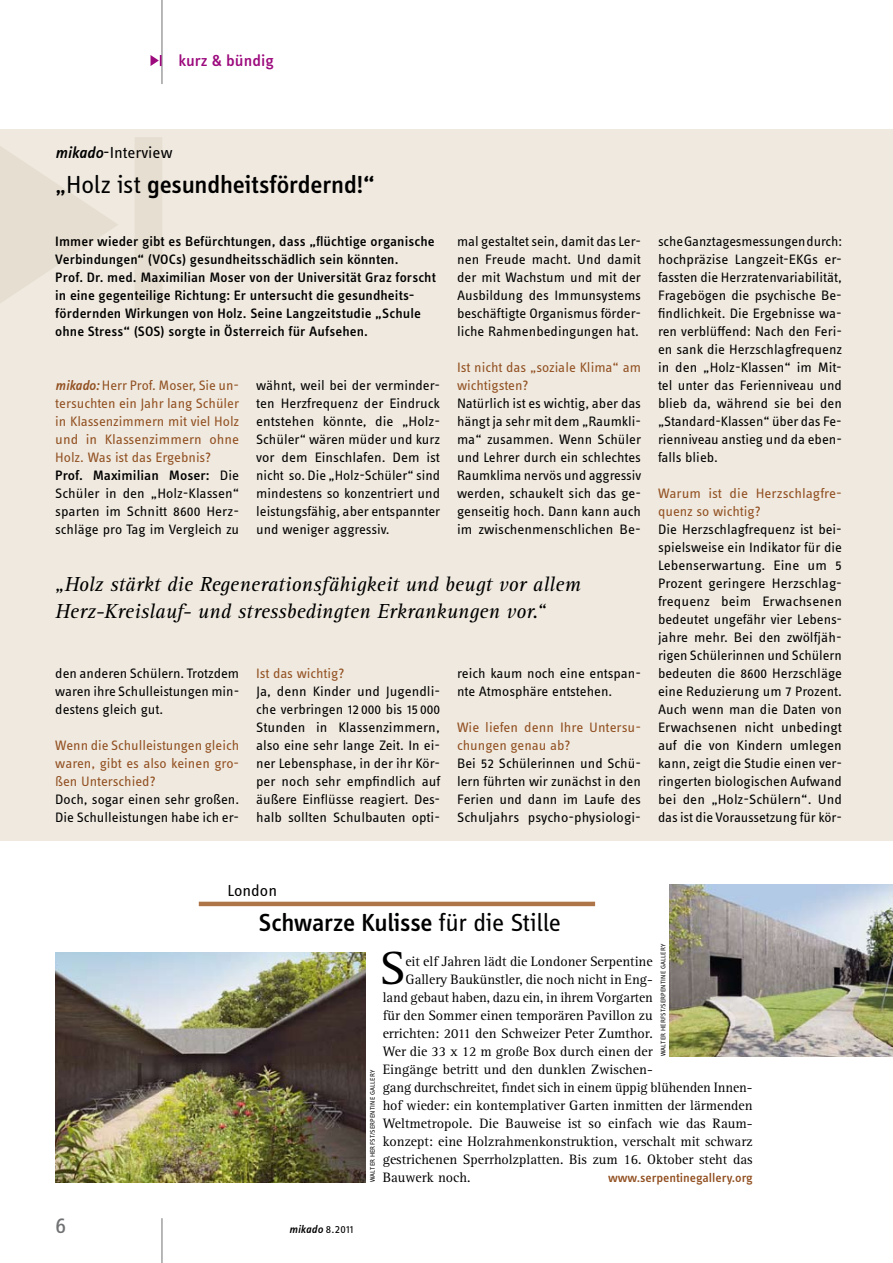
<style>
.page{position:relative;width:893px;height:1263px;background:#fff}
.page>*{position:absolute;margin:0;border:0;box-sizing:border-box;transform-origin:0 0}
.t1{font:48.15px "Rotis Serif Pro";color:#000}
.t2{font:500 25.5px "Info OT Disp";letter-spacing:-.005em;color:#000;scale:1.05 1}
.t3{font:24px "Info OT Text";color:#707173;scale:1.05 1}
.t4{font:italic 21px/27px "Rotis Serif Pro";color:#000}
.t5{font:16.5px "Info OT Text";color:#000;scale:1.05 1}
.t6{font:500 16.5px "Info OT Text";color:#9c0a7d;scale:1.05 1}
.t7{font:14.1px/18px "Info OT Text";color:#000;text-align:justify;scale:1.05 1}
.t8{font:14.1px "Rotis Serif Pro";color:#000}
.t9{font:14.1px/18px "Info OT Text";color:#000;text-align:justify}
.t10{font:500 14.1px/18px "Info OT Text";letter-spacing:.005em;color:#000;scale:1.05 1}
.t11{font:14.1px/18px "Info OT Text";color:#925021;scale:1.04 1}
.t12{font:14.1px/18px "Info OT Text";color:#000;text-align:justify;scale:1.07 1}
.t13{font:14.1px/18px "Info OT Text";color:#000;text-align:justify;scale:1.04 1}
.t14{font:14.1px/18px "Info OT Text";color:#925021;scale:1.05 1}
.t15{font:14.1px/18px "Info OT Text";color:#925021;scale:1.07 1}
.t16{font:500 12.9px "Info OT Text";color:#925021;scale:1.05 1}
.t17{font:italic 500 11.4px "Info OT Text";letter-spacing:.01em;color:#000;scale:1.05 1}
.t18{font:6.75px "Info OT Text";letter-spacing:.02em;color:#000;scale:1.05 1}
.s1{font-weight:500;font-style:italic}
.s2{font-weight:400}
.s3{font-weight:500;color:#000}
.s4{color:#000}
.s5{font-weight:400;font-style:normal}
</style>
<div class="page">
<hr style="left:162px;top:1218px;width:1px;height:45px;background:#707173">
<hr style="left:162px;top:0;width:1px;height:84px;background:#707173">
<svg style="left:151px;top:55px;width:11px;height:11px"></svg>
<div style="left:0;top:129px;width:893px;height:711px;background:#efe9df"></div>
<svg style="left:0;top:137px;width:162px;height:175px"></svg>
<hr style="left:199px;top:902px;width:396px;height:4px;background:#ae7549">
<img style="left:55px;top:952px;width:311px;height:230px">
<img style="left:670px;top:884px;width:223px;height:172px">
<p class="t6" style="left:179px;top:50px;width:92px">kurz &amp; bündig</p>
<p class="t5" style="left:55px;top:142px;width:113px"><span class="s1">mikado</span>-Interview</p>
<h2 class="t2" style="left:55px;top:169px;width:306px"><span class="s2">„Holz ist</span> gesundheitsfördernd!“</h2>
<p class="t10" style="left:55px;top:232px;width:364px">Immer wieder gibt es Befürchtungen, dass „flüchtige organische Verbindungen“ (VOCs) gesundheitsschädlich sein könnten.<br>Prof. Dr. med. Maximilian Moser von der Universität Graz forscht in eine gegenteilige Richtung: Er untersucht die gesundheits&shy;fördernden Wirkungen von Holz. Seine Langzeitstudie „Schule ohne Stress“ (SOS) sorgte in Österreich für Aufsehen.</p>
<p class="t11" style="left:55px;top:376px;width:178px"><span class="s1">mikado:</span> Herr Prof. Moser, Sie un&shy;tersuchten ein Jahr lang Schüler in Klassenzimmern mit viel Holz und in Klassenzimmern ohne<br>Holz. Was ist das Ergebnis?<br><span class="s3">Prof. Maximilian Moser:</span> <span class="s4">Die<br>Schüler in den „Holz-Klassen“ sparten im Schnitt 8600 Herz&shy;schläge pro Tag im Vergleich zu</span></p>
<p class="t7" style="left:256px;top:376px;width:177px">wähnt, weil bei der verminder&shy;ten Herzfrequenz der Eindruck entstehen könnte, die „Holz-Schüler“ wären müder und kurz vor dem Einschlafen. Dem ist nicht so. Die „Holz-Schüler“ sind mindestens so konzentriert und leistungsfähig, aber entspannter und weniger aggressiv.</p>
<p class="t13" style="left:457px;top:232px;width:178px">mal gestaltet sein, damit das Ler&shy;nen Freude macht. Und damit der mit Wachstum und mit der Ausbildung des Immunsystems beschäftigte Organismus förder&shy;liche Rahmenbedingungen hat.</p>
<p class="t14" style="left:457px;top:358px;width:177px">Ist nicht das „soziale Klima“ am wichtigsten?</p>
<p class="t7" style="left:457px;top:394px;width:177px">Natürlich ist es wichtig, aber das hängt ja sehr mit dem „Raumkli&shy;ma“ zusammen. Wenn Schüler und Lehrer durch ein schlechtes Raumklima nervös und aggressiv werden, schaukelt sich das ge&shy;genseitig hoch. Dann kann auch im zwischenmenschlichen Be-</p>
<h3 class="t4" style="left:55px;top:571px;width:527px">„Holz stärkt die Regenerationsfähigkeit und beugt vor allem<br>Herz-Kreislauf- und stressbedingten Erkrankungen vor.“</h3>
<p class="t7" style="left:55px;top:664px;width:177px">den anderen Schülern. Trotzdem waren ihre Schulleistungen min&shy;destens gleich gut.</p>
<p class="t14" style="left:55px;top:736px;width:177px;text-align:justify">Wenn die Schulleistungen gleich waren, gibt es also keinen gro&shy;ßen Unterschied?</p>
<p class="t7" style="left:55px;top:790px;width:177px">Doch, sogar einen sehr großen.<br>Die Schulleistungen habe ich er-</p>
<p class="t14" style="left:256px;top:664px;width:86px">Ist das wichtig?</p>
<p class="t12" style="left:256px;top:682px;width:174px">Ja, denn Kinder und Jugendli&shy;che verbringen 12 000 bis 15 000<br>Stunden in Klassenzimmern, also eine sehr lange Zeit. In ei&shy;ner Lebensphase, in der ihr Kör&shy;per noch sehr empfindlich auf äußere Einflüsse reagiert. Des&shy;halb sollten Schulbauten opti-</p>
<p class="t7" style="left:457px;top:664px;width:177px">reich kaum noch eine entspan&shy;nte Atmosphäre entstehen.</p>
<p class="t15" style="left:457px;top:718px;width:173px">Wie liefen denn Ihre Untersu&shy;chungen genau ab?</p>
<p class="t7" style="left:457px;top:754px;width:177px">Bei 52 Schülerinnen und Schü&shy;lern führten wir zunächst in den Ferien und dann im Laufe des Schuljahrs psycho-physiologi-</p>
<p class="t9" style="left:658px;top:232px;width:186px">sche Ganztagesmessungen durch: hochpräzise Langzeit-EKGs er&shy;fassten die Herzratenvariabilität, Fragebögen die psychische Be&shy;findlichkeit. Die Ergebnisse wa&shy;ren verblüffend: Nach den Feri&shy;en sank die Herzschlagfrequenz in den „Holz-Klassen“ im Mit&shy;tel unter das Ferienniveau und blieb da, während sie bei den „Standard-Klassen“ über das Fe&shy;rienniveau anstieg und da eben&shy;falls blieb.</p>
<p class="t15" style="left:658px;top:484px;width:173px">Warum ist die Herzschlagfre&shy;quenz so wichtig?</p>
<p class="t7" style="left:658px;top:520px;width:177px">Die Herzschlagfrequenz ist bei&shy;spielsweise ein Indikator für die Lebenserwartung. Eine um 5<br>Prozent geringere Herzschlag&shy;frequenz beim Erwachsenen bedeutet ungefähr vier Lebens&shy;jahre mehr. Bei den zwölfjäh&shy;rigen Schülerinnen und Schülern bedeuten die 8600 Herzschläge eine Reduzierung um 7 Prozent.<br>Auch wenn man die Daten von Erwachsenen nicht unbedingt auf die von Kindern umlegen kann, zeigt die Studie einen ver&shy;ringerten biologischen Aufwand bei den „Holz-Schülern“. Und das ist die Voraussetzung für kör-</p>
<p class="t5" style="left:227px;top:880px;width:49px">London</p>
<h2 class="t2" style="left:259px;top:907px;width:289px">Schwarze Kulisse <span class="s2">für die Stille</span></h2>
<h1 class="t1" style="left:379px;top:939px;width:27px">S</h1>
<p class="t8" style="left:405px;top:953px;width:249px">eit elf Jahren lädt die Londoner Serpentine</p>
<p class="t18" style="left:659px;top:1056px;width:109px;rotate:-90deg">Walter Herfst/Serpentine Gallery</p>
<p class="t8" style="left:405px;top:971px;width:249px">Gallery Baukünstler, die noch nicht in Eng-</p>
<p class="t8" style="left:383px;top:989px;width:272px">land gebaut haben, dazu ein, in ihrem Vorgarten</p>
<p class="t8" style="left:383px;top:1007px;width:271px">für den Sommer einen temporären Pavillon zu</p>
<p class="t8" style="left:383px;top:1025px;width:272px">errichten: 2011 den Schweizer Peter Zumthor.</p>
<p class="t8" style="left:383px;top:1043px;width:272px">Wer die 33 x 12 m große Box durch einen der</p>
<p class="t8" style="left:383px;top:1061px;width:272px">Eingänge betritt und den dunklen Zwischen-</p>
<p class="t8" style="left:383px;top:1079px;width:371px">gang durchschreitet, findet sich in einem üppig blühenden Innen-</p>
<p class="t8" style="left:383px;top:1097px;width:371px">hof wieder: ein kontemplativer Garten inmitten der lärmenden</p>
<p class="t8" style="left:383px;top:1115px;width:371px">Weltmetropole. Die Bauweise ist so einfach wie das Raum-</p>
<p class="t8" style="left:383px;top:1133px;width:371px">konzept: eine Holzrahmenkonstruktion, verschalt mit schwarz</p>
<p class="t8" style="left:383px;top:1151px;width:371px">gestrichenen Sperrholzplatten. Bis zum 16. Oktober steht das</p>
<p class="t18" style="left:368px;top:1182px;width:109px;rotate:-90deg">Walter Herfst/Serpentine Gallery</p>
<p class="t8" style="left:383px;top:1169px;width:89px">Bauwerk noch.</p>
<p class="t16" style="left:608px;top:1170px;width:139px">www.serpentinegallery.org</p>
<h3 class="t3" style="left:55px;top:1210px;width:12px">6</h3>
<p class="t17" style="left:289px;top:1222px;width:63px">mikado <span class="s5">8.2011</span></p>
</div>
